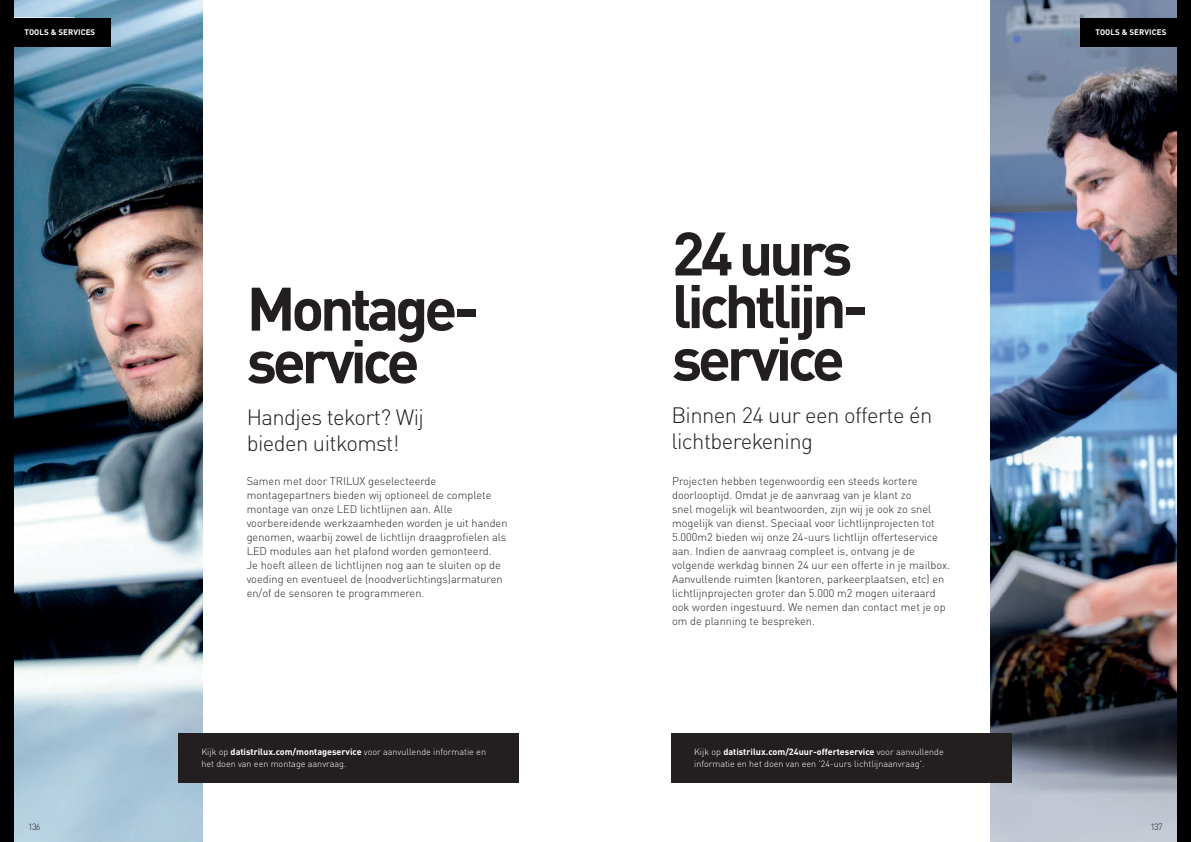
<style>
.page{position:relative;width:1191px;height:842px;background:#fff}
.page>*{position:absolute;margin:0;border:0;box-sizing:border-box;transform-origin:0 0}
.t1{font:700 60.3px/52.6px "DIN Pro";letter-spacing:-.07em;color:#231f20}
.t2{font:300 22px/26.4px "DIN Pro";letter-spacing:-.025em;color:#231f20}
.t3{font:300 11px/14px "DIN Pro";color:#231f20}
.t4{font:300 9px/12px "DIN Pro";color:#fff}
.t5{font:300 9px "DIN Pro";letter-spacing:-.09em;color:#231f20}
.t6{font:700 8px "DIN Pro";letter-spacing:.01em;color:#fff}
.s1{font-weight:700}
</style>
<div class="page">
<img style="left:990px;top:0;width:187px;height:842px">
<img style="left:14px;top:0;width:188px;height:842px">
<svg style="left:14px;top:46px;width:61px;height:1px"></svg>
<div style="left:1080px;top:18px;width:111px;height:28px;background:#000001"></div>
<div style="left:0;top:18px;width:111px;height:28px;background:#000001"></div>
<div style="left:179px;top:732px;width:340px;height:50px;background:#231f20"></div>
<div style="left:671px;top:732px;width:340px;height:50px;background:#231f20"></div>
<div style="left:1177px;top:0;width:14px;height:842px;background:#000001"></div>
<div style="left:0;top:0;width:14px;height:842px;background:#000001"></div>
<p class="t6" style="left:25px;top:26px;width:72px">TOOLS &amp; SERVICES</p>
<p class="t6" style="left:1095px;top:26px;width:72px">TOOLS &amp; SERVICES</p>
<p class="t6" style="left:25px;top:26px;width:37px">LIVELINK</p>
<h1 class="t1" style="left:247px;top:275px;width:234px">Montage&shy;service</h1>
<h2 class="t2" style="left:247px;top:402px;width:179px">Handjes tekort? Wij bieden uitkomst!</h2>
<p class="t3" style="left:247px;top:473px;width:262px">Samen met door TRILUX geselecteerde montagepartners bieden wij optioneel de complete montage van onze LED lichtlijnen aan. Alle voorbereidende werkzaamheden worden je uit handen genomen, waarbij zowel de lichtlijn draagprofielen als LED modules aan het plafond worden gemonteerd.<br>Je hoeft alleen de lichtlijnen nog aan te sluiten op de voeding en eventueel de (noodverlichtings)armaturen en/of de sensoren te programmeren.</p>
<h1 class="t1" style="left:672px;top:220px;width:198px">24 uurs lichtlijn&shy;service</h1>
<h2 class="t2" style="left:671px;top:400px;width:262px">Binnen 24 uur een offerte én lichtberekening</h2>
<p class="t3" style="left:672px;top:473px;width:279px">Projecten hebben tegenwoordig een steeds kortere doorlooptijd. Omdat je de aanvraag van je klant zo<br>snel mogelijk wil beantwoorden, zijn wij je ook zo snel mogelijk van dienst. Speciaal voor lichtlijnprojecten tot 5.000m2 bieden wij onze 24-uurs lichtlijn offerteservice aan. Indien de aanvraag compleet is, ontvang je de volgende werkdag binnen 24 uur een offerte in je mailbox.<br>Aanvullende ruimten (kantoren, parkeerplaatsen, etc) en lichtlijnprojecten groter dan 5.000 m2 mogen uiteraard ook worden ingestuurd. We nemen dan contact met je op om de planning te bespreken.</p>
<p class="t4" style="left:201px;top:745px;width:286px">Kijk op <span class="s1">datistrilux.com/montageservice</span> voor aanvullende informatie en het doen van een montage aanvraag.</p>
<p class="t4" style="left:694px;top:745px;width:251px">Kijk op <span class="s1">datistrilux.com/24uur-offerteservice</span> voor aanvullende informatie en het doen van een '24-uurs lichtlijnaanvraag'.</p>
<p class="t5" style="left:28px;top:820px;width:14px">136</p>
<p class="t5" style="left:1150px;top:820px;width:14px">137</p>
</div>
